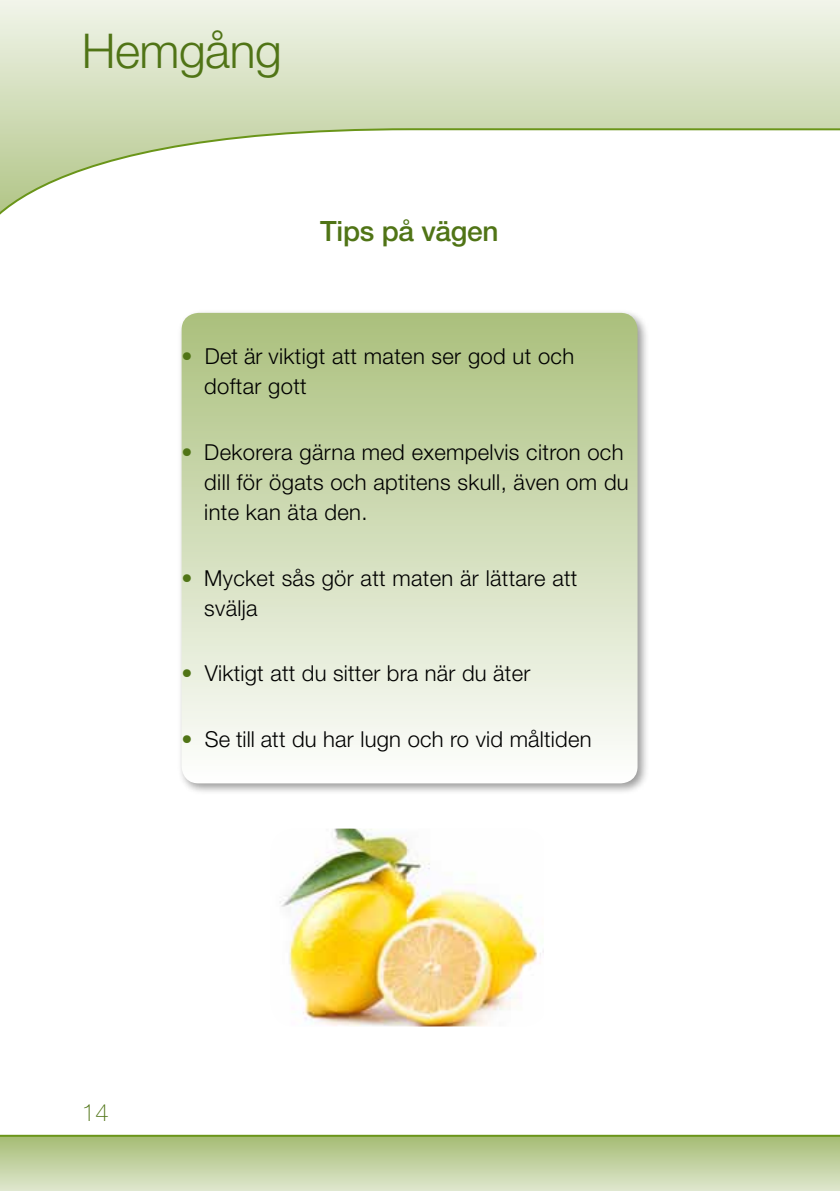
<style>
.page{position:relative;width:840px;height:1191px;background:#fff}
.page>*{position:absolute;margin:0;border:0;box-sizing:border-box;transform-origin:0 0}
.t1{font:300 48px "Helvetica Neue LT Pro";letter-spacing:-.01em;color:#507416}
.t2{font:500 28px "Helvetica Neue LT Pro";letter-spacing:-.01em;color:#507416}
.t3{font:100 24px "Helvetica Neue LT Pro";color:#507416}
.t4{font:300 22px/30px "Helvetica Neue LT Pro";letter-spacing:.015em;color:#000}
.s1{color:#507416}
</style>
<div class="page">
<svg style="left:0;top:0;width:839px;height:215px"></svg>
<svg style="left:0;top:1134px;width:839px;height:57px;background:#c0d09e"></svg>
<div style="left:177px;top:309px;width:472px;height:486px;background:#000;opacity:.4"></div>
<svg style="left:181px;top:313px;width:456px;height:470px;background:#d4dfbd"></svg>
<img style="left:280px;top:828px;width:261px;height:198px">
<h1 class="t1" style="left:82px;top:22px;width:201px">Hemgång</h1>
<p class="t2" style="left:320px;top:214px;width:180px">Tips på vägen</p>
<p class="t4" style="left:204px;top:341px;width:371px;text-indent:-23px"><span class="s1">•</span> Det är viktigt att maten ser god ut och doftar gott</p>
<p class="t4" style="left:204px;top:437px;width:426px;text-indent:-23px"><span class="s1">•</span> Dekorera gärna med exempelvis citron och dill för ögats och aptitens skull, även om du inte kan äta den.</p>
<p class="t4" style="left:204px;top:562px;width:374px;text-indent:-23px"><span class="s1">•</span> Mycket sås gör att maten är lättare att svälja</p>
<p class="t4" style="left:181px;top:658px;width:350px"><span class="s1">•</span> Viktigt att du sitter bra när du äter</p>
<p class="t4" style="left:181px;top:724px;width:411px"><span class="s1">•</span> Se till att du har lugn och ro vid måltiden</p>
<p class="t3" style="left:82px;top:1099px;width:29px">14</p>
</div>
